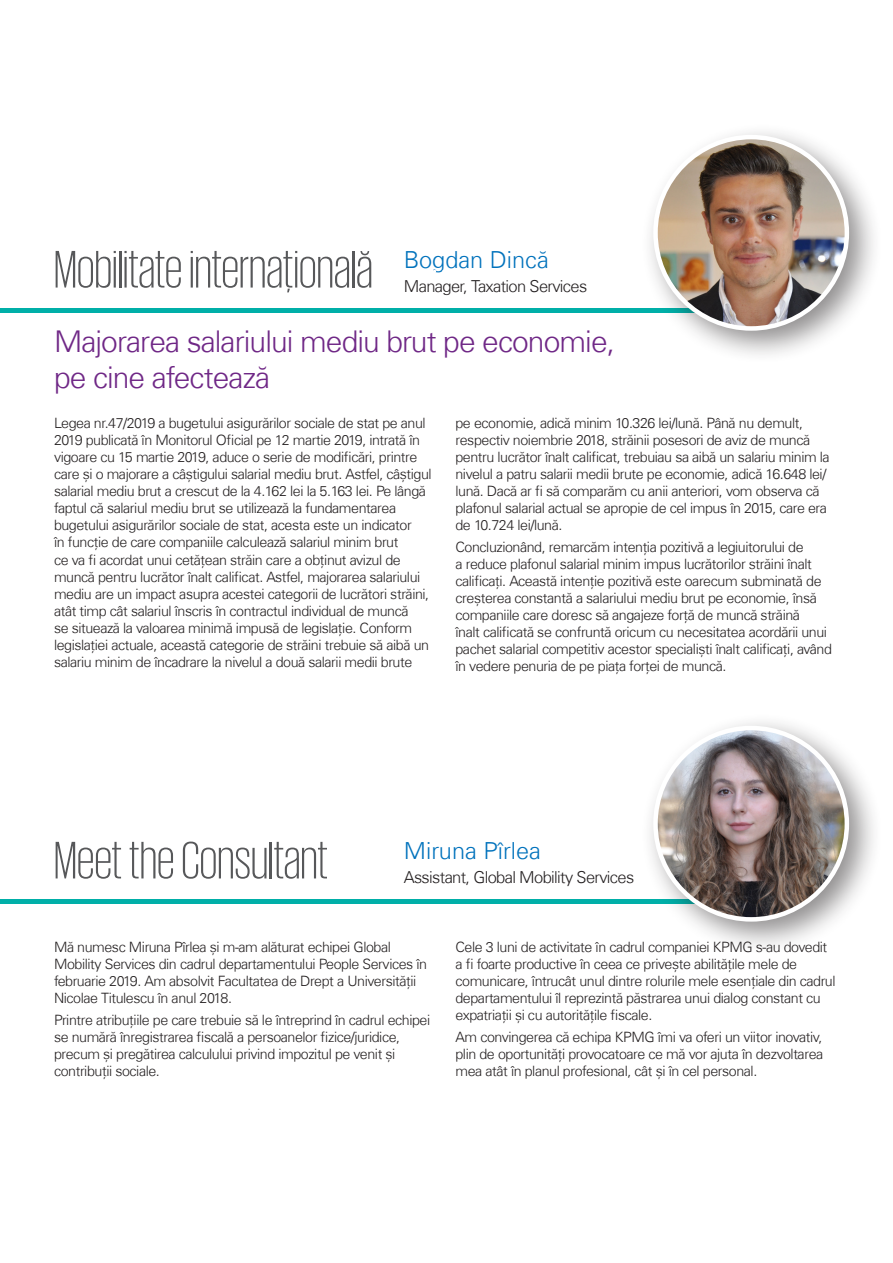
<style>
.page{position:relative;width:893px;height:1263px;background:#fff}
.page>*{position:absolute;margin:0;border:0;box-sizing:border-box;transform-origin:0 0}
.t1{font:300 54px "KPMG";color:#57585a}
.t2{font:300 30px/36px "Universfor KPMG";letter-spacing:-.03em;color:#6f2786}
.t3{font:300 23.55px "Universfor KPMG";color:#0072bc}
.t4{font:300 16.5px "Universfor KPMG";letter-spacing:-.04em;color:#231f20}
.t5{font:300 14.25px/17.1px "Universfor KPMG";letter-spacing:-.03em;color:#231f20}
</style>
<div class="page">
<hr style="left:0;top:308px;width:778px;height:4px;background:#00afa8">
<div style="left:640px;top:122px;width:243px;height:242px;background:#231f20;opacity:.5"></div>
<img style="left:655px;top:137px;width:192px;height:191px;border-radius:96px">
<div style="left:653px;top:135px;width:196px;height:196px;border:4px solid #fff;border-radius:50%"></div>
<hr style="left:0;top:899px;width:778px;height:4px;background:#00afa8">
<div style="left:640px;top:713px;width:243px;height:242px;background:#231f20;opacity:.5"></div>
<img style="left:655px;top:728px;width:192px;height:191px;border-radius:96px">
<div style="left:653px;top:726px;width:196px;height:196px;border:4px solid #fff;border-radius:50%"></div>
<p class="t1" style="left:54px;top:243px;width:320px">Mobilitate internațională</p>
<p class="t3" style="left:404px;top:246px;width:146px">Bogdan Dincă</p>
<p class="t4" style="left:404px;top:276px;width:185px">Manager, Taxation Services</p>
<p class="t2" style="left:54px;top:324px;width:563px">Majorarea salariului mediu brut pe economie, pe cine afectează</p>
<p class="t5" style="left:54px;top:414px;width:379px">Legea nr.47/2019 a bugetului asigurărilor sociale de stat pe anul 2019 publicată în Monitorul Oficial pe 12 martie 2019, intrată în vigoare cu 15 martie 2019, aduce o serie de modificări, printre care și o majorare a câștigului salarial mediu brut. Astfel, câștigul salarial mediu brut a crescut de la 4.162 lei la 5.163 lei. Pe lângă faptul că salariul mediu brut se utilizează la fundamentarea bugetului asigurărilor sociale de stat, acesta este un indicator<br>în funcție de care companiile calculează salariul minim brut<br>ce va fi acordat unui cetățean străin care a obținut avizul de muncă pentru lucrător înalt calificat. Astfel, majorarea salariului mediu are un impact asupra acestei categorii de lucrători străini, atât timp cât salariul înscris în contractul individual de muncă<br>se situează la valoarea minimă impusă de legislație. Conform legislației actuale, această categorie de străini trebuie să aibă un salariu minim de încadrare la nivelul a două salarii medii brute</p>
<p class="t5" style="left:455px;top:414px;width:376px">pe economie, adică minim 10.326 lei/lună. Până nu demult, respectiv noiembrie 2018, străinii posesori de aviz de muncă pentru lucrător înalt calificat, trebuiau sa aibă un salariu minim la nivelul a patru salarii medii brute pe economie, adică 16.648 lei/ lună. Dacă ar fi să comparăm cu anii anteriori, vom observa că plafonul salarial actual se apropie de cel impus în 2015, care era de 10.724 lei/lună.</p>
<p class="t5" style="left:455px;top:538px;width:378px">Concluzionând, remarcăm intenția pozitivă a legiuitorului de<br>a reduce plafonul salarial minim impus lucrătorilor străini înalt calificați. Această intenție pozitivă este oarecum subminată de creșterea constantă a salariului mediu brut pe economie, însă companiile care doresc să angajeze forță de muncă străină<br>înalt calificată se confruntă oricum cu necesitatea acordării unui pachet salarial competitiv acestor specialiști înalt calificați, având în vedere penuria de pe piața forței de muncă.</p>
<p class="t1" style="left:54px;top:834px;width:276px">Meet the Consultant</p>
<p class="t3" style="left:404px;top:837px;width:139px">Miruna Pîrlea</p>
<p class="t4" style="left:404px;top:867px;width:232px">Assistant, Global Mobility Services</p>
<p class="t5" style="left:54px;top:938px;width:375px">Mă numesc Miruna Pîrlea și m-am alăturat echipei Global Mobility Services din cadrul departamentului People Services în februarie 2019. Am absolvit Facultatea de Drept a Universității Nicolae Titulescu în anul 2018.</p>
<p class="t5" style="left:54px;top:1011px;width:378px">Printre atribuțiile pe care trebuie să le întreprind în cadrul echipei se numără înregistrarea fiscală a persoanelor fizice/juridice, precum și pregătirea calculului privind impozitul pe venit și contribuții sociale.</p>
<p class="t5" style="left:455px;top:938px;width:382px">Cele 3 luni de activitate în cadrul companiei KPMG s-au dovedit a fi foarte productive în ceea ce privește abilitățile mele de comunicare, întrucât unul dintre rolurile mele esențiale din cadrul departamentului îl reprezintă păstrarea unui dialog constant cu expatriații și cu autoritățile fiscale.</p>
<p class="t5" style="left:455px;top:1028px;width:369px;text-align:justify">Am convingerea că echipa KPMG îmi va oferi un viitor inovativ, plin de oportunități provocatoare ce mă vor ajuta în dezvoltarea mea atât în planul profesional, cât și în cel personal.</p>
</div>
